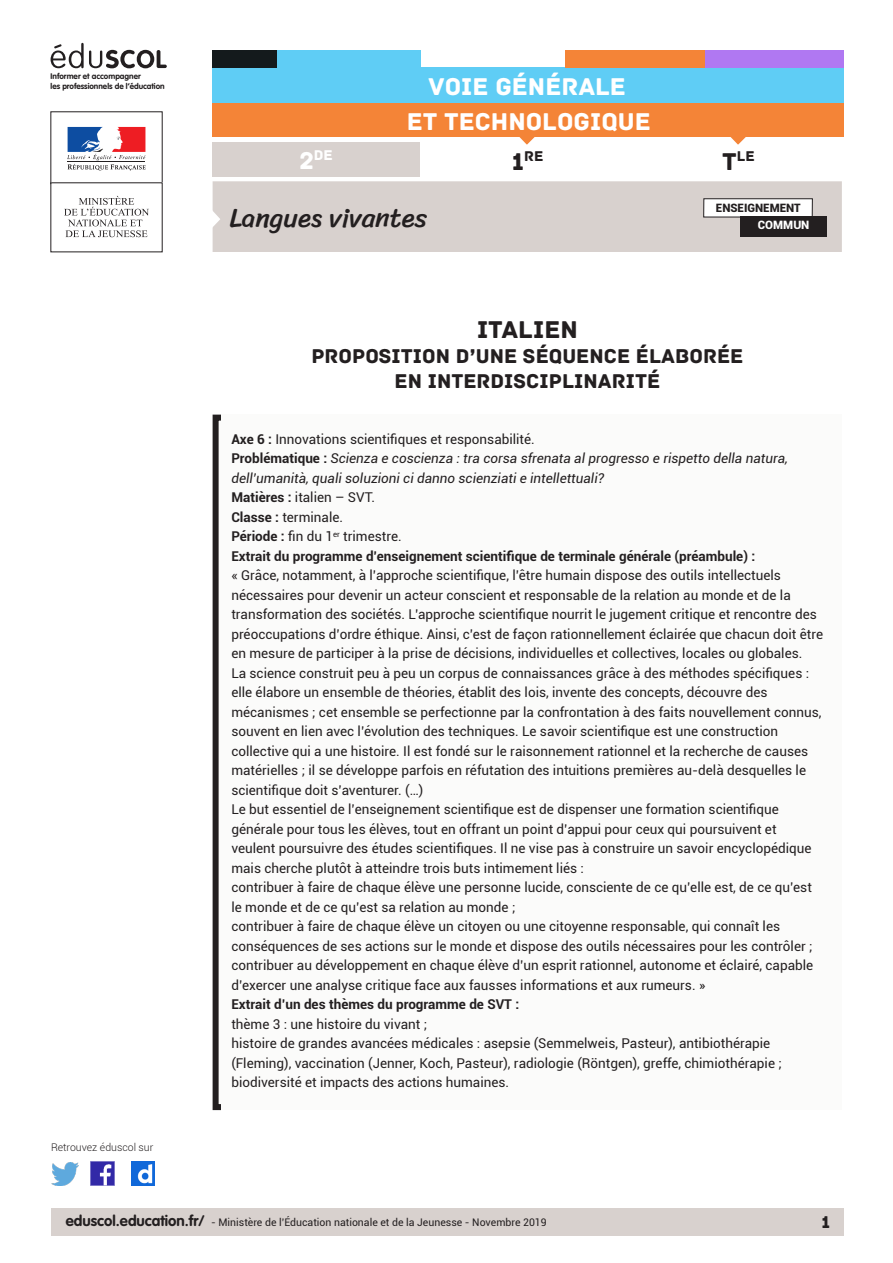
<style>
.page{position:relative;width:893px;height:1263px;background:#fff}
.page>*{position:absolute;margin:0;border:0;box-sizing:border-box;transform-origin:0 0}
.t1{font:27px "Sriracha";color:#231f20}
.t2{font:25.5px "Archive";color:#fff}
._01_titre_doc{font:25.5px "Archive";color:#231f20}
._01_titre_doc-2{font:21px/25.2px "Archive";color:#231f20;text-align:center}
.t3{font:18px "Archive";color:#231f20}
.t4{font:14.85px "Archive";color:#231f20}
.t5{font:14.85px "Archive";color:#fff}
._08_txt_encadré{font:13.5px/19.5px "Roboto";color:#231f20}
._08_txt_encadré-2{font:italic 13.5px/19.5px "Roboto";color:#231f20}
._08_txt_encadré-3{font:700 13.5px "Roboto";color:#231f20}
.t6{font:900 11.55px "Roboto";color:#231f20}
.t7{font:900 11.55px "Roboto";color:#fff}
.t8{font:10.5px "Roboto";color:#231f20}
.t9{font:300 10.5px "Roboto";color:#231f20}
.t10{font:700 8.1px/9.8px "VAG Rounded Std";color:#231f20}
.s1{font-size:25.5px}
.s2{font-weight:700}
.s3{font-weight:700;font-style:normal}
.s4{font-family:"VAG Rounded Std";font-weight:700;font-size:15px}
</style>
<div class="page">
<div style="left:51px;top:1209px;width:792px;height:27px;background:#d8d1ce"></div>
<img style="left:91px;top:1162px;width:23px;height:23px">
<img style="left:51px;top:1163px;width:28px;height:22px">
<img style="left:132px;top:1162px;width:22px;height:23px">
<svg style="left:519px;top:137px;width:16px;height:8px"></svg>
<div style="left:213px;top:143px;width:207px;height:34px;background:#d8d1ce"></div>
<svg style="left:730px;top:137px;width:16px;height:8px"></svg>
<div style="left:213px;top:68px;width:630px;height:69px;background:#5fcdf5"></div>
<div style="left:277px;top:50px;width:143px;height:18px;background:#5fcdf5"></div>
<div style="left:213px;top:50px;width:64px;height:18px;background:#141a1c"></div>
<div style="left:704px;top:50px;width:139px;height:18px;background:#b078f2"></div>
<div style="left:565px;top:50px;width:140px;height:18px;background:#f48437"></div>
<svg style="left:212px;top:181px;width:630px;height:71px;background:#d8d1cf"></svg>
<div style="left:740px;top:217px;width:87px;height:20px;background:#231f20"></div>
<svg style="left:67px;top:127px;width:79px;height:44px"></svg>
<hr style="left:67px;top:161px;width:78px;height:1px;background:#231f20">
<svg style="left:64px;top:196px;width:85px;height:41px"></svg>
<svg style="left:51px;top:43px;width:116px;height:25px"></svg>
<div style="left:213px;top:103px;width:631px;height:34px;background:#f48437"></div>
<div style="left:213px;top:415px;width:629px;height:695px;background:#fbfbfa"></div>
<div style="left:213px;top:415px;width:629px;height:695px;border:6px solid #231f20"></div>
<p class="t10" style="left:51px;top:71px;width:116px">Informer et accompagner<br>les professionnels de l’éducation</p>
<p class="t9" style="left:51px;top:1140px;width:104px">Retrouvez éduscol sur</p>
<h2 class="t2" style="left:429px;top:71px;width:199px">VOIE GÉNÉRALE</h2>
<h2 class="t2" style="left:407px;top:106px;width:245px">ET TECHNOLOGIQUE</h2>
<p class="t5" style="left:300px;top:147px;width:35px"><span class="s1">2</span>DE</p>
<p class="t4" style="left:512px;top:148px;width:33px"><span class="s1">1</span>RE</p>
<p class="t4" style="left:722px;top:148px;width:34px"><span class="s1">T</span>LE</p>
<h1 class="t1" style="left:229px;top:202px;width:199px">Langues vivantes</h1>
<p class="t6" style="left:716px;top:199px;width:86px">ENSEIGNEMENT</p>
<p class="t7" style="left:758px;top:217px;width:53px">COMMUN</p>
<p class="_01_titre_doc" style="left:477px;top:315px;width:102px">ITALIEN</p>
<p class="_01_titre_doc-2" style="left:311px;top:344px;width:433px">PROPOSITION D’UNE SÉQUENCE ÉLABORÉE<br>EN INTERDISCIPLINARITÉ</p>
<p class="_08_txt_encadré" style="left:231px;top:428px;width:305px"><span class="s2">Axe 6 :</span> Innovations scientifiques et responsabilité.</p>
<p class="_08_txt_encadré-2" style="left:231px;top:448px;width:558px"><span class="s3">Problématique :</span> Scienza e coscienza : tra corsa sfrenata al progresso e rispetto della natura, dell’umanità, quali soluzioni ci danno scienziati e intellettuali?</p>
<p class="_08_txt_encadré" style="left:231px;top:487px;width:145px"><span class="s2">Matières :</span> italien – SVT.</p>
<p class="_08_txt_encadré" style="left:231px;top:506px;width:113px"><span class="s2">Classe :</span> terminale.</p>
<p class="_08_txt_encadré" style="left:231px;top:526px;width:172px"><span class="s2">Période :</span> fin du 1<sup>er</sup> trimestre.</p>
<p class="_08_txt_encadré-3" style="left:231px;top:546px;width:525px">Extrait du programme d’enseignement scientifique de terminale générale (préambule) :</p>
<p class="_08_txt_encadré" style="left:231px;top:565px;width:593px">« Grâce, notamment, à l’approche scientifique, l’être humain dispose des outils intellectuels nécessaires pour devenir un acteur conscient et responsable de la relation au monde et de la transformation des sociétés. L’approche scientifique nourrit le jugement critique et rencontre des préoccupations d’ordre éthique. Ainsi, c’est de façon rationnellement éclairée que chacun doit être en mesure de participer à la prise de décisions, individuelles et collectives, locales ou globales.<br>La science construit peu à peu un corpus de connaissances grâce à des méthodes spécifiques : elle élabore un ensemble de théories, établit des lois, invente des concepts, découvre des mécanismes ; cet ensemble se perfectionne par la confrontation à des faits nouvellement connus, souvent en lien avec l’évolution des techniques. Le savoir scientifique est une construction collective qui a une histoire. Il est fondé sur le raisonnement rationnel et la recherche de causes matérielles ; il se développe parfois en réfutation des intuitions premières au-delà desquelles le scientifique doit s’aventurer. (…)</p>
<p class="_08_txt_encadré" style="left:231px;top:799px;width:582px">Le but essentiel de l’enseignement scientifique est de dispenser une formation scientifique générale pour tous les élèves, tout en offrant un point d’appui pour ceux qui poursuivent et veulent poursuivre des études scientifiques. Il ne vise pas à construire un savoir encyclopédique mais cherche plutôt à atteindre trois buts intimement liés :</p>
<p class="_08_txt_encadré" style="left:231px;top:877px;width:582px">contribuer à faire de chaque élève une personne lucide, consciente de ce qu’elle est, de ce qu’est le monde et de ce qu’est sa relation au monde ;</p>
<p class="_08_txt_encadré" style="left:231px;top:916px;width:583px">contribuer à faire de chaque élève un citoyen ou une citoyenne responsable, qui connaît les conséquences de ses actions sur le monde et dispose des outils nécessaires pour les contrôler ;</p>
<p class="_08_txt_encadré" style="left:231px;top:955px;width:583px">contribuer au développement en chaque élève d’un esprit rationnel, autonome et éclairé, capable d’exercer une analyse critique face aux fausses informations et aux rumeurs. »</p>
<p class="_08_txt_encadré-3" style="left:231px;top:995px;width:289px">Extrait d’un des thèmes du programme de SVT :</p>
<p class="_08_txt_encadré" style="left:231px;top:1013px;width:197px">thème 3 : une histoire du vivant ;</p>
<p class="_08_txt_encadré" style="left:231px;top:1033px;width:552px">histoire de grandes avancées médicales : asepsie (Semmelweis, Pasteur), antibiothérapie (Fleming), vaccination (Jenner, Koch, Pasteur), radiologie (Röntgen), greffe, chimiothérapie ;</p>
<p class="_08_txt_encadré" style="left:231px;top:1072px;width:279px">biodiversité et impacts des actions humaines.</p>
<p class="t8" style="left:66px;top:1215px;width:482px"><span class="s4">eduscol.education.fr/</span> - Ministère de l’Éducation nationale et de la Jeunesse - Novembre 2019</p>
<h3 class="t3" style="left:821px;top:1211px;width:10px">1</h3>
</div>
